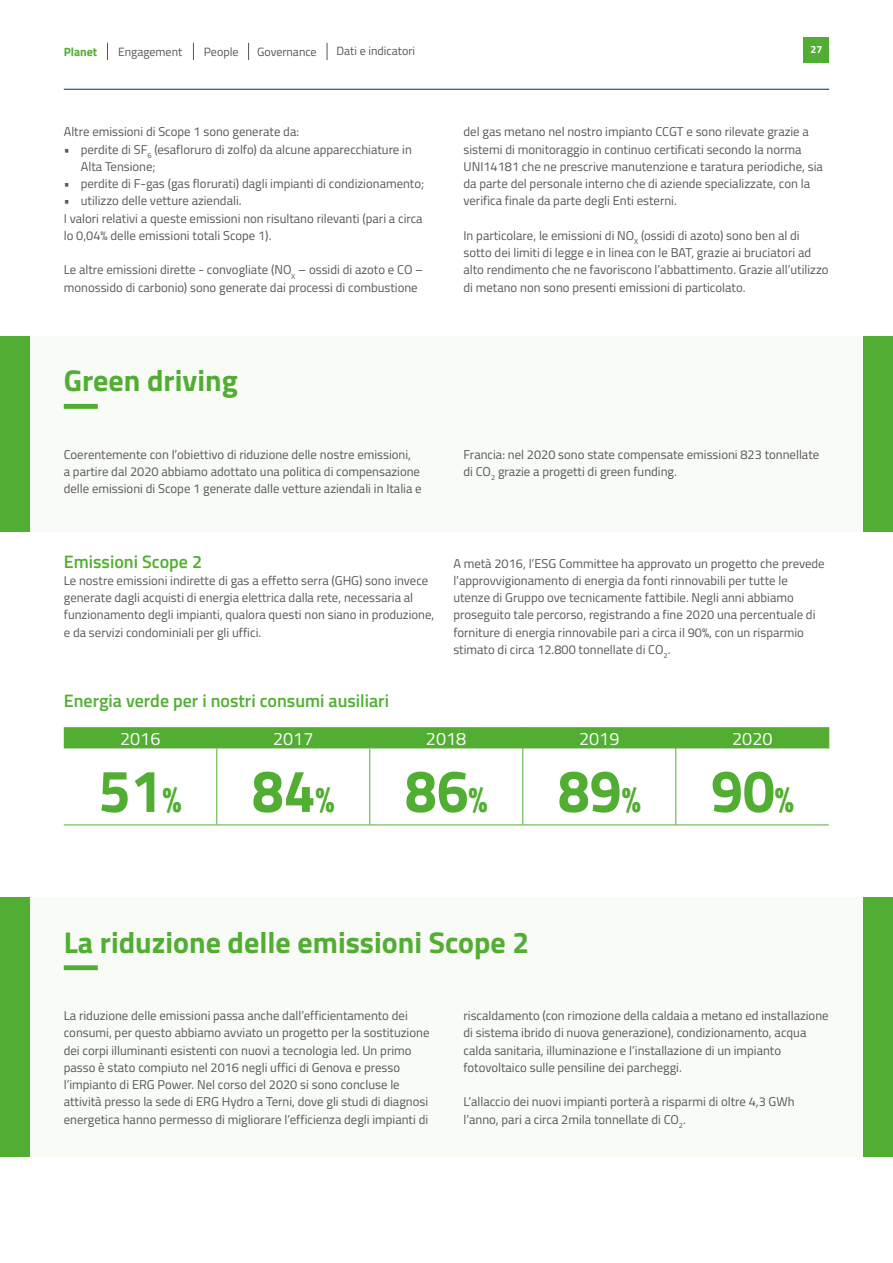
<style>
.page{position:relative;width:893px;height:1263px;background:#fff}
.page>*{position:absolute;margin:0;border:0;box-sizing:border-box;transform-origin:0 0}
.t1{font:700 60px "Titillium Web";color:#52ae32;scale:.95 1}
.t2{font:700 30px "Titillium Web";color:#52ae32}
.t3{font:600 18px "Titillium Web";color:#52ae32}
.t4{font:18px "Titillium Web";color:#fff}
.t5{font:12.75px/17.2px "Titillium Web";color:#575757}
.t6{font:12px "Titillium Web";color:#575757}
.t7{font:700 12px "Titillium Web";color:#52ae32}
.t8{font:700 10.5px "Titillium Web";color:#fff}
.s1{font-size:36px}
</style>
<div class="page">
<div style="left:804px;top:37px;width:25px;height:25px;background:#52ae32"></div>
<hr style="left:64px;top:89px;width:765px;height:1px;background:#003063">
<svg style="left:107px;top:43px;width:1px;height:17px"></svg>
<svg style="left:193px;top:43px;width:1px;height:17px"></svg>
<svg style="left:248px;top:43px;width:1px;height:17px"></svg>
<svg style="left:327px;top:43px;width:1px;height:17px"></svg>
<div style="left:0;top:336px;width:893px;height:195px;background:#f9fbf6"></div>
<div style="left:0;top:336px;width:30px;height:195px;background:#52ae32"></div>
<div style="left:863px;top:336px;width:30px;height:195px;background:#52ae32"></div>
<div style="left:64px;top:404px;width:34px;height:5px;background:#52ae32"></div>
<div style="left:0;top:897px;width:893px;height:260px;background:#f9fbf6"></div>
<div style="left:0;top:897px;width:30px;height:260px;background:#52ae32"></div>
<div style="left:863px;top:897px;width:30px;height:260px;background:#52ae32"></div>
<div style="left:64px;top:965px;width:34px;height:5px;background:#52ae32"></div>
<div style="left:64px;top:727px;width:765px;height:21px;background:#52ae32"></div>
<hr style="left:64px;top:824px;width:153px;height:1px;background:#52ae32">
<hr style="left:216px;top:748px;width:1px;height:76px;background:#52ae32">
<hr style="left:217px;top:824px;width:153px;height:1px;background:#52ae32">
<hr style="left:369px;top:748px;width:1px;height:76px;background:#52ae32">
<hr style="left:370px;top:824px;width:153px;height:1px;background:#52ae32">
<hr style="left:522px;top:748px;width:1px;height:76px;background:#52ae32">
<hr style="left:523px;top:824px;width:153px;height:1px;background:#52ae32">
<hr style="left:675px;top:748px;width:1px;height:76px;background:#52ae32">
<hr style="left:676px;top:824px;width:153px;height:1px;background:#52ae32">
<p class="t7" style="left:64px;top:42px;width:35px">Planet</p>
<p class="t6" style="left:118px;top:43px;width:66px">Engagement</p>
<p class="t6" style="left:204px;top:43px;width:36px">People</p>
<p class="t6" style="left:257px;top:43px;width:61px">Governance</p>
<p class="t6" style="left:337px;top:42px;width:80px">Dati e indicatori</p>
<p class="t8" style="left:810px;top:41px;width:13px">27</p>
<p class="t5" style="left:64px;top:123px;width:237px">Altre emissioni di Scope 1 sono generate da:</p>
<p class="t5" style="left:81px;top:140px;width:333px;text-indent:-17px">• perdite di SF<sub>6</sub> (esafloruro di zolfo) da alcune apparecchiature in<br>Alta Tensione;</p>
<p class="t5" style="left:64px;top:174px;width:362px">• perdite di F-gas (gas florurati) dagli impianti di condizionamento;</p>
<p class="t5" style="left:64px;top:192px;width:360px">• utilizzo delle vetture aziendali.<br>I valori relativi a queste emissioni non risultano rilevanti (pari a circa lo 0,04% delle emissioni totali Scope 1).</p>
<p class="t5" style="left:64px;top:261px;width:361px">Le altre emissioni dirette - convogliate (NO<sub>X</sub> – ossidi di azoto e CO – monossido di carbonio) sono generate dai processi di combustione</p>
<h2 class="t2" style="left:64px;top:358px;width:175px">Green driving</h2>
<p class="t5" style="left:463px;top:123px;width:361px">del gas metano nel nostro impianto CCGT e sono rilevate grazie a sistemi di monitoraggio in continuo certificati secondo la norma UNI14181 che ne prescrive manutenzione e taratura periodiche, sia da parte del personale interno che di aziende specializzate, con la verifica finale da parte degli Enti esterni.</p>
<p class="t5" style="left:463px;top:226px;width:366px">In particolare, le emissioni di NO<sub>X</sub> (ossidi di azoto) sono ben al di sotto dei limiti di legge e in linea con le BAT, grazie ai bruciatori ad alto rendimento che ne favoriscono l’abbattimento. Grazie all’utilizzo di metano non sono presenti emissioni di particolato.</p>
<p class="t5" style="left:64px;top:445px;width:359px">Coerentemente con l’obiettivo di riduzione delle nostre emissioni,<br>a partire dal 2020 abbiamo adottato una politica di compensazione delle emissioni di Scope 1 generate dalle vetture aziendali in Italia e</p>
<p class="t5" style="left:463px;top:445px;width:357px">Francia: nel 2020 sono state compensate emissioni 823 tonnellate di CO<sub>2</sub> grazie a progetti di green funding.</p>
<h3 class="t3" style="left:64px;top:548px;width:140px">Emissioni Scope 2</h3>
<p class="t5" style="left:64px;top:571px;width:372px">Le nostre emissioni indirette di gas a effetto serra (GHG) sono invece generate dagli acquisti di energia elettrica dalla rete, necessaria al funzionamento degli impianti, qualora questi non siano in produzione, e da servizi condominiali per gli uffici.</p>
<p class="t5" style="left:453px;top:554px;width:373px">A metà 2016, l’ESG Committee ha approvato un progetto che prevede l’approvvigionamento di energia da fonti rinnovabili per tutte le utenze di Gruppo ove tecnicamente fattibile. Negli anni abbiamo proseguito tale percorso, registrando a fine 2020 una percentuale di forniture di energia rinnovabile pari a circa il 90%, con un risparmio stimato di circa 12.800 tonnellate di CO<sub>2</sub>.</p>
<h3 class="t3" style="left:64px;top:687px;width:327px">Energia verde per i nostri consumi ausiliari</h3>
<h3 class="t4" style="left:120px;top:725px;width:42px">2016</h3>
<h3 class="t4" style="left:273px;top:725px;width:42px">2017</h3>
<h3 class="t4" style="left:426px;top:725px;width:42px">2018</h3>
<h3 class="t4" style="left:579px;top:725px;width:42px">2019</h3>
<h3 class="t4" style="left:732px;top:725px;width:42px">2020</h3>
<h1 class="t1" style="left:99px;top:745px;width:733px">51<span class="s1">%</span> 84<span class="s1">%</span> 86<span class="s1">%</span> 89<span class="s1">%</span> 90<span class="s1">%</span></h1>
<h2 class="t2" style="left:64px;top:919px;width:467px">La riduzione delle emissioni Scope 2</h2>
<p class="t5" style="left:64px;top:1006px;width:367px">La riduzione delle emissioni passa anche dall’efficientamento dei consumi, per questo abbiamo avviato un progetto per la sostituzione dei corpi illuminanti esistenti con nuovi a tecnologia led. Un primo passo è stato compiuto nel 2016 negli uffici di Genova e presso l’impianto di ERG Power. Nel corso del 2020 si sono concluse le attività presso la sede di ERG Hydro a Terni, dove gli studi di diagnosi energetica hanno permesso di migliorare l’efficienza degli impianti di</p>
<p class="t5" style="left:463px;top:1006px;width:367px">riscaldamento (con rimozione della caldaia a metano ed installazione di sistema ibrido di nuova generazione), condizionamento, acqua calda sanitaria, illuminazione e l’installazione di un impianto fotovoltaico sulle pensiline dei parcheggi.</p>
<p class="t5" style="left:463px;top:1093px;width:333px">L’allaccio dei nuovi impianti porterà a risparmi di oltre 4,3 GWh l’anno, pari a circa 2mila tonnellate di CO<sub>2</sub>.</p>
</div>
